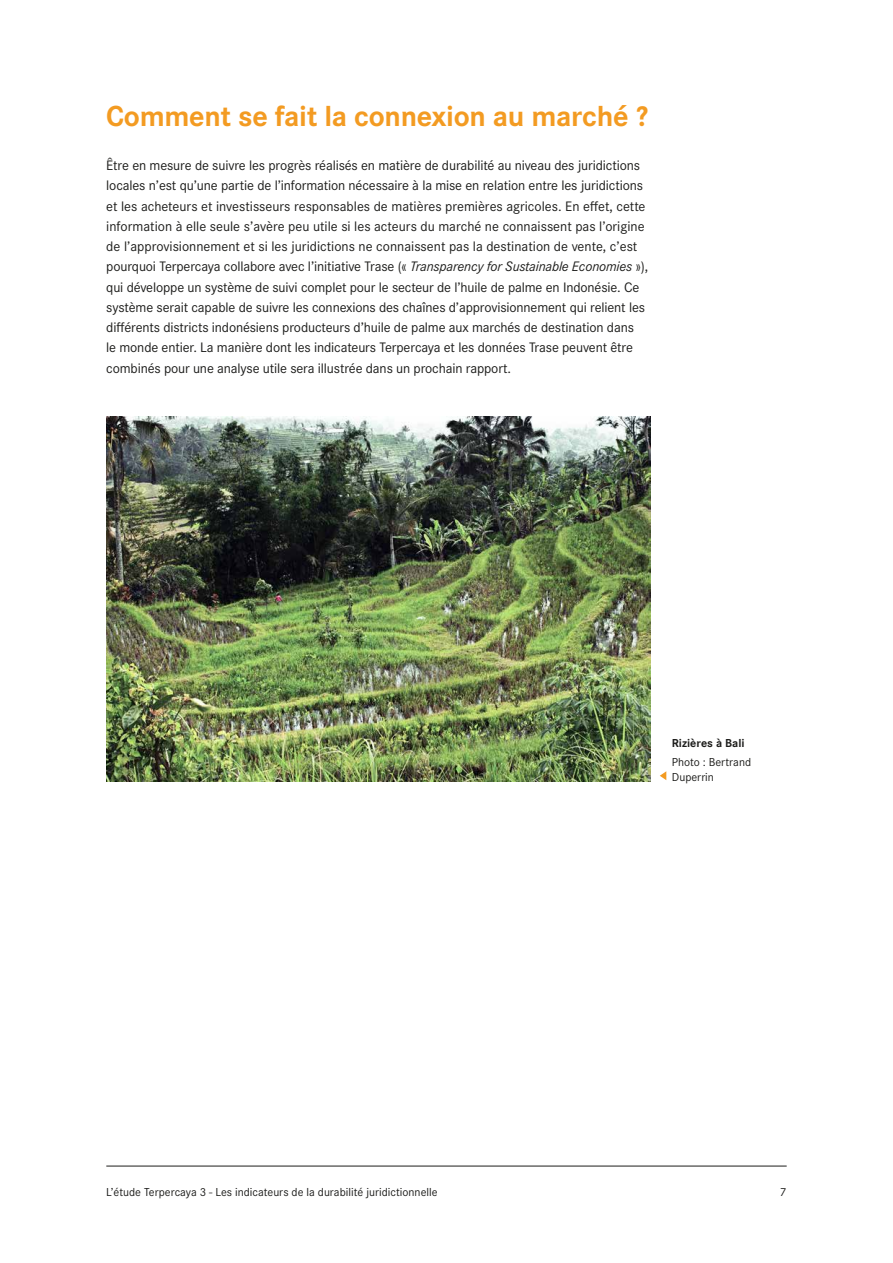
<style>
.page{position:relative;width:893px;height:1263px;background:#fff}
.page>*{position:absolute;margin:0;border:0;box-sizing:border-box;transform-origin:0 0}
.t1{font:700 30px "Corporate S";letter-spacing:-.01em;color:#f39b22}
.t2{font:14.25px/20.2px "Corporate S";letter-spacing:-.01em;color:#1d1d1b}
.t3{font:12px/15px "Corporate S";color:#1d1d1b}
.t4{font:700 12px "Corporate S";color:#1d1d1b}
.s1{font-style:italic}
</style>
<div class="page">
<hr style="left:106px;top:1166px;width:681px;height:1px;background:#1d1d1b">
<img style="left:106px;top:417px;width:545px;height:364px">
<svg style="left:660px;top:771px;width:6px;height:9px"></svg>
<h1 class="t1" style="left:106px;top:96px;width:543px">Comment se fait la connexion au marché ?</h1>
<p class="t2" style="left:106px;top:155px;width:543px">Être en mesure de suivre les progrès réalisés en matière de durabilité au niveau des juridictions locales n’est qu’une partie de l’information nécessaire à la mise en relation entre les juridictions et les acheteurs et investisseurs responsables de matières premières agricoles. En effet, cette information à elle seule s’avère peu utile si les acteurs du marché ne connaissent pas l’origine de l’approvisionnement et si les juridictions ne connaissent pas la destination de vente, c’est pourquoi Terpercaya collabore avec l’initiative Trase (« <span class="s1">Transparency for Sustainable Economies</span> »), qui développe un système de suivi complet pour le secteur de l’huile de palme en Indonésie. Ce système serait capable de suivre les connexions des chaînes d’approvisionnement qui relient les différents districts indonésiens producteurs d’huile de palme aux marchés de destination dans<br>le monde entier. La manière dont les indicateurs Terpercaya et les données Trase peuvent être combinés pour une analyse utile sera illustrée dans un prochain rapport.</p>
<p class="t4" style="left:672px;top:735px;width:74px">Rizières à Bali</p>
<p class="t3" style="left:672px;top:754px;width:81px">Photo : Bertrand<br>Duperrin</p>
<p class="t3" style="left:106px;top:1184px;width:333px">L’étude Terpercaya 3 - Les indicateurs de la durabilité juridictionnelle</p>
<p class="t3" style="left:780px;top:1184px;width:8px">7</p>
</div>
